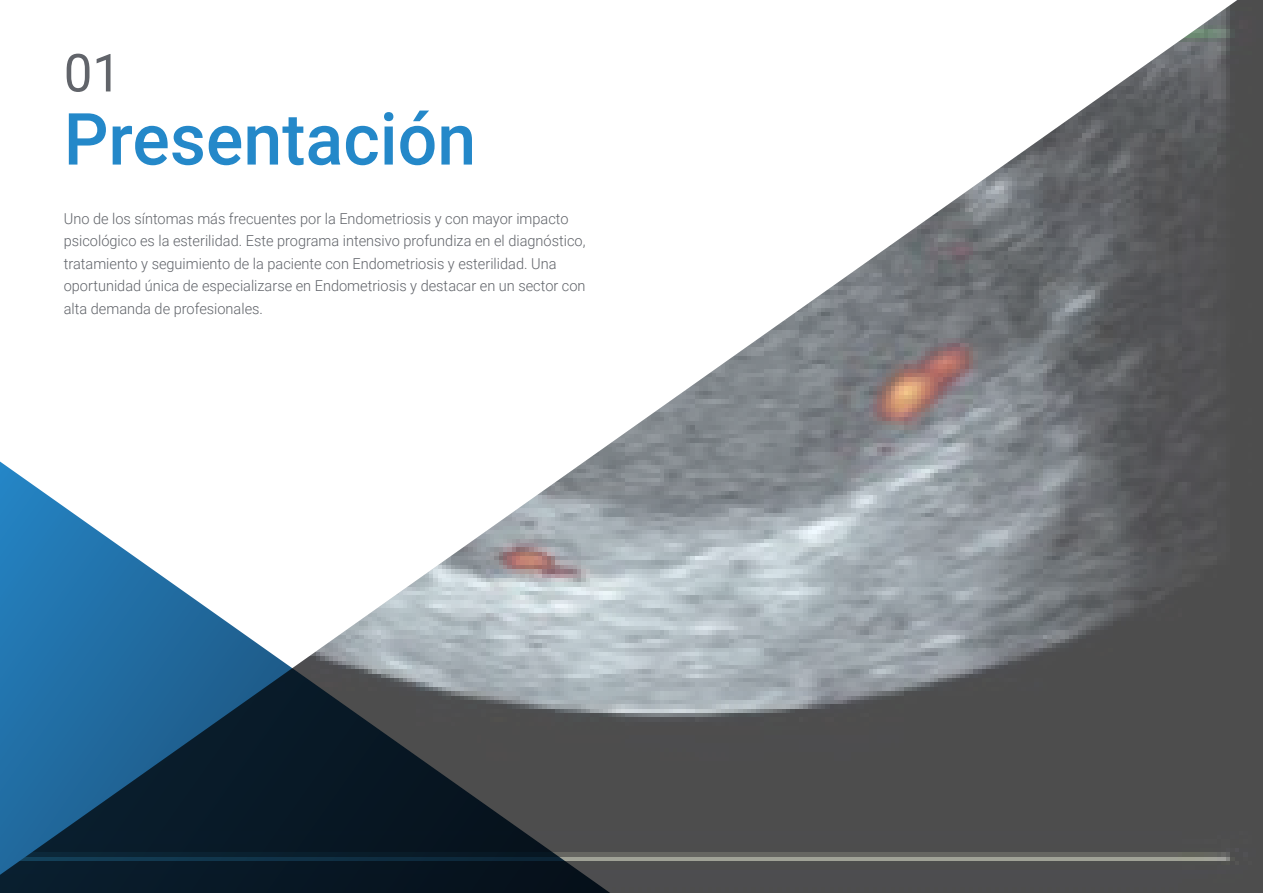
<style>
.page{position:relative;width:1263px;height:893px;background:#fff}
.page>*{position:absolute;margin:0;border:0;box-sizing:border-box;transform-origin:0 0}
.t1{font:500 72px "Roboto";color:#2488c9}
.t2{font:52.5px "Roboto";color:#61646a}
.t3{font:300 15px/22.5px "Roboto";color:#61646a}
</style>
<div class="page">
<img style="left:606px;top:0;width:657px;height:893px">
<svg style="left:0;top:446px;width:640px;height:447px"></svg>
<h2 class="t2" style="left:64px;top:36px;width:59px">01</h2>
<h1 class="t1" style="left:64px;top:89px;width:414px">Presentación</h1>
<p class="t3" style="left:64px;top:207px;width:523px">Uno de los síntomas más frecuentes por la Endometriosis y con mayor impacto psicológico es la esterilidad. Este programa intensivo profundiza en el diagnóstico, tratamiento y seguimiento de la paciente con Endometriosis y esterilidad. Una oportunidad única de especializarse en Endometriosis y destacar en un sector con alta demanda de profesionales.</p>
</div>
